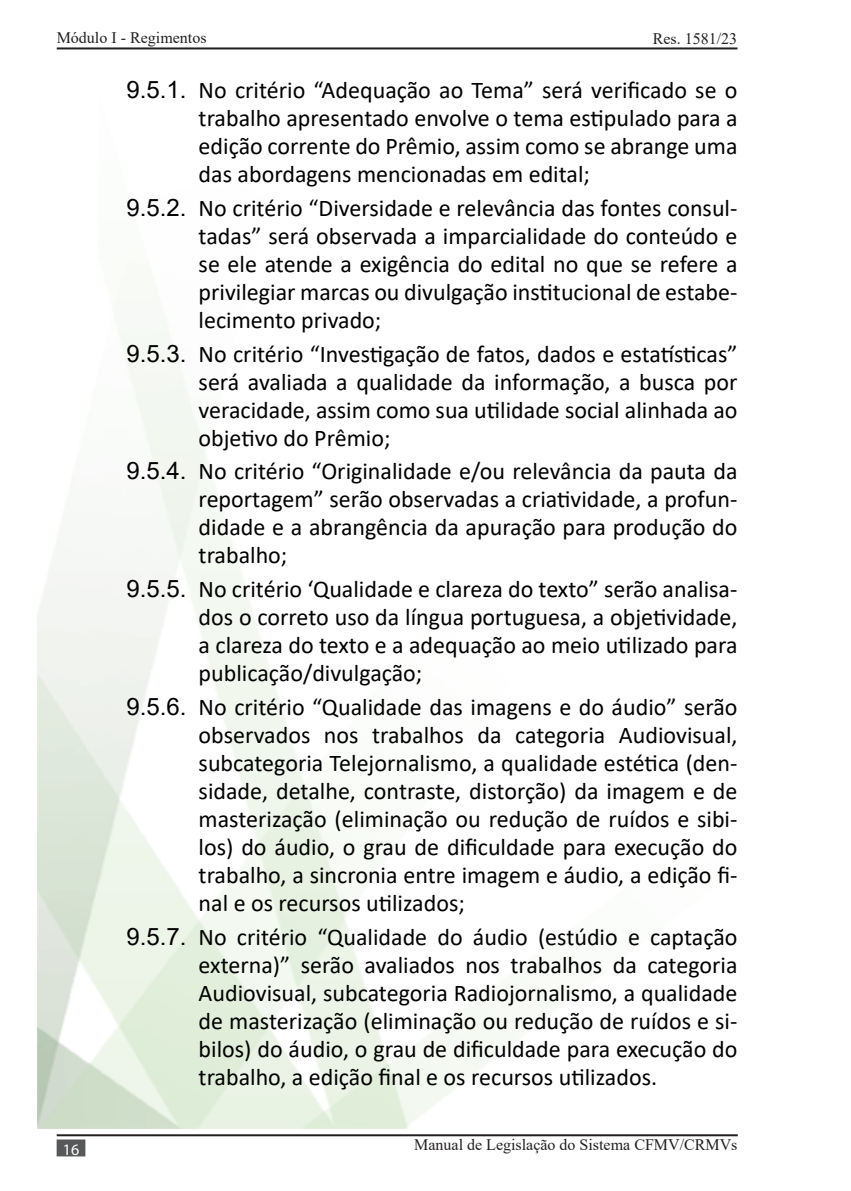
<style>
.page{position:relative;width:851px;height:1191px;background:#fff}
.page>*{position:absolute;margin:0;border:0;box-sizing:border-box;transform-origin:0 0}
.t1{font:24px/28px "Calibri";color:#000;text-align:justify}
.t2{font:16px "Times New Roman";color:#231f20}
.t3{font:16px "Myriad Pro";color:#fff}
.s1{font-family:"Arial"}
</style>
<div class="page">
<hr style="left:57px;top:1134px;width:680px;height:2px;background:#231f20">
<div style="left:57px;top:1139px;width:28px;height:17px;background:#57585a;border:2px solid #57585a"></div>
<hr style="left:57px;top:47px;width:680px;height:2px;background:#231f20">
<p class="t2" style="left:57px;top:26px;width:151px">Módulo I - Regimentos</p>
<p class="t2" style="left:652px;top:28px;width:86px">Res. 1581/23</p>
<p class="t1" style="left:198px;top:76px;width:540px;text-indent:-72px"><span class="s1">9.5.1.</span> No critério “Adequação ao Tema” será verificado se o trabalho apresentado envolve o tema estipulado para a edição corrente do Prêmio, assim como se abrange uma das abordagens mencionadas em edital;</p>
<p class="t1" style="left:198px;top:193px;width:540px;text-indent:-72px"><span class="s1">9.5.2.</span> No critério “Diversidade e relevância das fontes consul&shy;tadas” será observada a imparcialidade do conteúdo e se ele atende a exigência do edital no que se refere a privilegiar marcas ou divulgação institucional de estabe&shy;lecimento privado;</p>
<p class="t1" style="left:198px;top:339px;width:540px;text-indent:-72px"><span class="s1">9.5.3.</span> No critério “Investigação de fatos, dados e estatísticas” será avaliada a qualidade da informação, a busca por veracidade, assim como sua utilidade social alinhada ao objetivo do Prêmio;</p>
<p class="t1" style="left:198px;top:457px;width:540px;text-indent:-72px"><span class="s1">9.5.4.</span> No critério “Originalidade e/ou relevância da pauta da reportagem” serão observadas a criatividade, a profun&shy;didade e a abrangência da apuração para produção do trabalho;</p>
<p class="t1" style="left:198px;top:574px;width:540px;text-indent:-72px"><span class="s1">9.5.5.</span> No critério ‘Qualidade e clareza do texto” serão analisa&shy;dos o correto uso da língua portuguesa, a objetividade, a clareza do texto e a adequação ao meio utilizado para publicação/divulgação;</p>
<p class="t1" style="left:198px;top:692px;width:540px;text-indent:-72px"><span class="s1">9.5.6.</span> No critério “Qualidade das imagens e do áudio” serão observados nos trabalhos da categoria Audiovisual, subcategoria Telejornalismo, a qualidade estética (den&shy;sidade, detalhe, contraste, distorção) da imagem e de masterização (eliminação ou redução de ruídos e sibi&shy;los) do áudio, o grau de dificuldade para execução do trabalho, a sincronia entre imagem e áudio, a edição fi&shy;nal e os recursos utilizados;</p>
<p class="t1" style="left:198px;top:922px;width:540px;text-indent:-72px"><span class="s1">9.5.7.</span> No critério “Qualidade do áudio (estúdio e captação externa)” serão avaliados nos trabalhos da categoria Audiovisual, subcategoria Radiojornalismo, a qualidade de masterização (eliminação ou redução de ruídos e si&shy;bilos) do áudio, o grau de dificuldade para execução do trabalho, a edição final e os recursos utilizados.</p>
<p class="t3" style="left:63px;top:1139px;width:18px">16</p>
<p class="t2" style="left:414px;top:1133px;width:325px">Manual de Legislação do Sistema CFMV/CRMVs</p>
</div>
